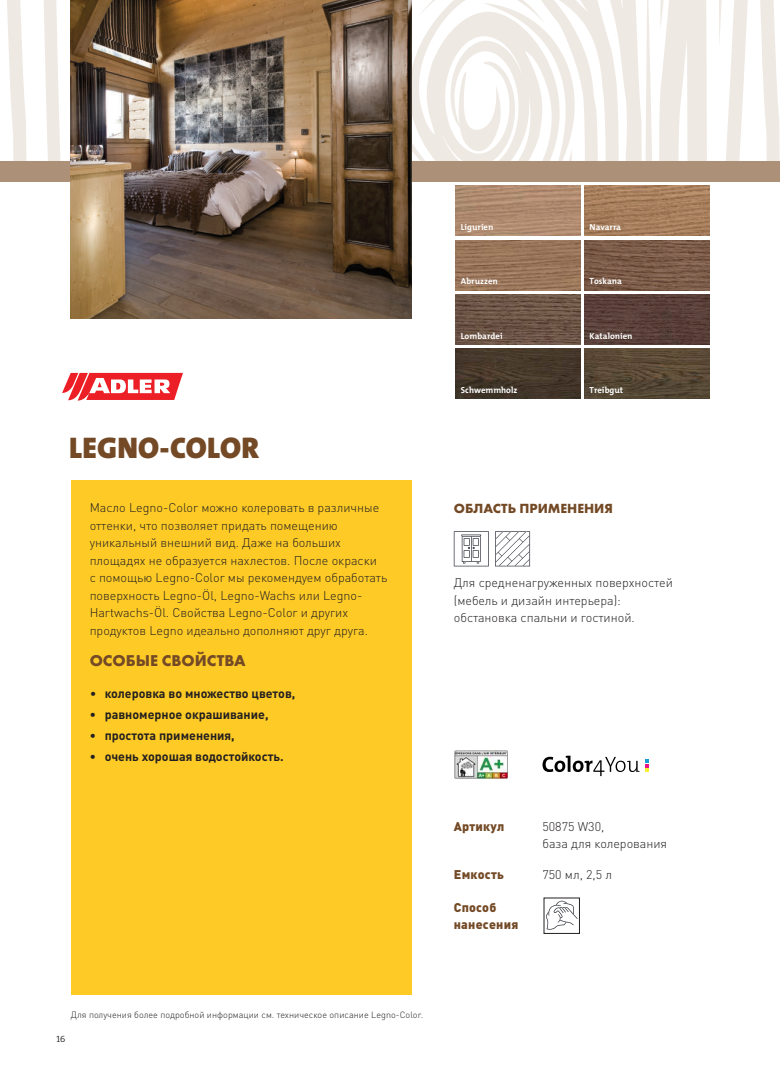
<style>
.page{position:relative;width:780px;height:1088px;background:#fff}
.page>*{position:absolute;margin:0;border:0;box-sizing:border-box;transform-origin:0 0}
.t1{font:900 30px "The Mix";letter-spacing:.01em;color:#744a26}
.t2{font:700 16.25px "Futura PT";color:#744a26}
.t3{font:700 13.75px "Futura PT";color:#744a26}
.t4{font:300 12.5px/17.5px "DIN Pro";color:#231f20}
.t5{font:700 12.5px "DIN Pro";color:#231f20}
.t6{font:900 12.5px/16.2px "DIN Pro";letter-spacing:.02em;color:#744a26}
.t7{font:300 9px "DIN Pro";letter-spacing:.005em;color:#231f20}
.t8{font:700 8.75px "The Mix";color:#fff}
.t9{font:8.75px "Bitter";color:#231f20}
.s1{font-weight:300}
</style>
<div class="page">
<svg style="left:411px;top:0;width:351px;height:161px;fill:#f0eae5"></svg>
<svg style="left:7px;top:0;width:64px;height:161px"></svg>
<svg style="left:762px;top:0;width:18px;height:161px"></svg>
<div style="left:762px;top:161px;width:18px;height:20px;background:#ac9077"></div>
<div style="left:0;top:161px;width:762px;height:20px;background:#ac9077"></div>
<img style="left:71px;top:0;width:340px;height:319px">
<svg style="left:62px;top:373px;width:121px;height:28px"></svg>
<div style="left:71px;top:480px;width:340px;height:515px;background:#fecb26"></div>
<svg style="left:546px;top:901px;width:31px;height:28px"></svg>
<svg style="left:454px;top:531px;width:35px;height:35px"></svg>
<img style="left:454px;top:750px;width:53px;height:28px">
<svg style="left:495px;top:531px;width:35px;height:35px"></svg>
<svg style="left:542px;top:755px;width:97px;height:21px"></svg>
<svg style="left:645px;top:759px;width:3px;height:13px"></svg>
<img style="left:455px;top:186px;width:125px;height:50px">
<img style="left:584px;top:186px;width:125px;height:50px">
<img style="left:455px;top:240px;width:125px;height:50px">
<img style="left:584px;top:240px;width:125px;height:50px">
<img style="left:455px;top:294px;width:125px;height:50px">
<img style="left:584px;top:294px;width:125px;height:50px">
<img style="left:455px;top:349px;width:125px;height:50px">
<img style="left:584px;top:349px;width:125px;height:50px">
<h1 class="t1" style="left:69px;top:422px;width:191px">LEGNO-COLOR</h1>
<p class="t4" style="left:90px;top:498px;width:299px">Масло Legno-Color можно колеровать в различные оттенки, что позволяет придать помещению уникальный внешний вид. Даже на больших площадях не образуется нахлестов. После окраски<br>с помощью Legno-Color мы рекомендуем обработать поверхность Legno-Öl, Legno-Wachs или Legno-Hartwachs-Öl. Свойства Legno-Color и других продуктов Legno идеально дополняют друг друга.</p>
<h2 class="t2" style="left:90px;top:650px;width:158px">ОСОБЫЕ СВОЙСТВА</h2>
<p class="t5" style="left:90px;top:683px;width:207px"><span class="s1">•</span> колеровка во множество цветов,</p>
<p class="t5" style="left:90px;top:704px;width:180px">• равномерное окрашивание,</p>
<p class="t5" style="left:90px;top:725px;width:146px">• простота применения,</p>
<p class="t5" style="left:90px;top:746px;width:195px">• очень хорошая водостойкость.</p>
<p class="t8" style="left:461px;top:220px;width:34px">Ligurien</p>
<p class="t8" style="left:589px;top:220px;width:33px">Navarra</p>
<p class="t8" style="left:461px;top:274px;width:38px">Abruzzen</p>
<p class="t8" style="left:589px;top:274px;width:34px">Toskana</p>
<p class="t8" style="left:461px;top:328px;width:43px">Lombardei</p>
<p class="t8" style="left:589px;top:328px;width:44px">Katalonien</p>
<p class="t8" style="left:461px;top:383px;width:58px">Schwemmholz</p>
<p class="t8" style="left:589px;top:383px;width:35px">Treibgut</p>
<p class="t3" style="left:454px;top:499px;width:161px">ОБЛАСТЬ ПРИМЕНЕНИЯ</p>
<p class="t4" style="left:454px;top:573px;width:220px">Для средненагруженных поверхностей (мебель и дизайн интерьера): обстановка спальни и гостиной.</p>
<p class="t4" style="left:542px;top:817px;width:126px;line-height:16.2px">50875 W30,<br>база для колерования</p>
<p class="t6" style="left:454px;top:817px;width:52px">Артикул</p>
<p class="t6" style="left:454px;top:865px;width:52px">Емкость</p>
<p class="t4" style="left:542px;top:865px;width:71px">750 мл, 2,5 л</p>
<p class="t6" style="left:454px;top:898px;width:66px">Способ нанесения</p>
<p class="t7" style="left:71px;top:1007px;width:353px">Для получения более подробной информации см. техническое описание Legno-Color.</p>
<p class="t9" style="left:57px;top:1033px;width:10px">16</p>
</div>
